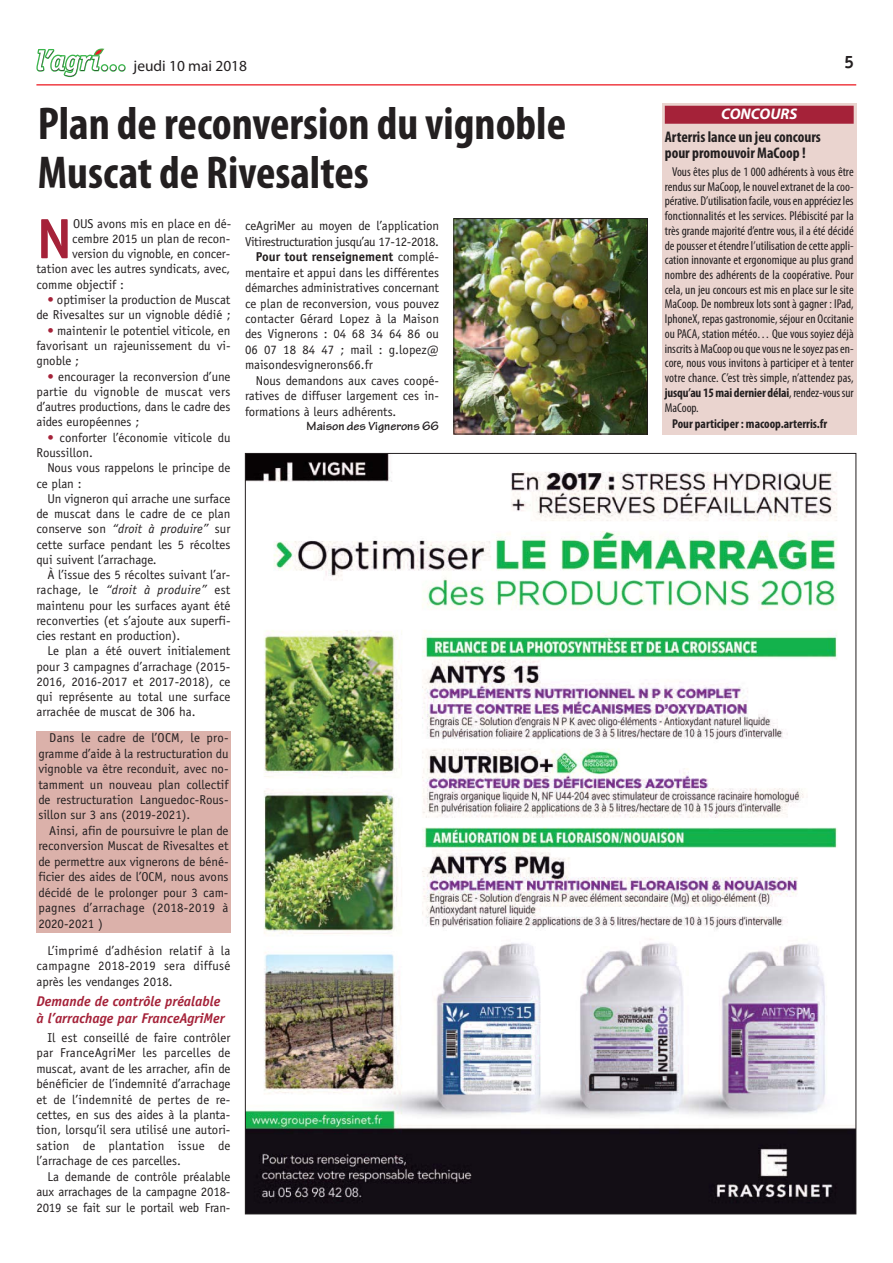
<style>
.page{position:relative;width:893px;height:1263px;background:#fff}
.page>*{position:absolute;margin:0;border:0;box-sizing:border-box;transform-origin:0 0}
.t1{font:700 57.15px "Officina Sans";color:#a52239}
.t2{font:700 condensed 46.2px/48.9px "Myriad Pro";color:#231f20}
.t3{font:700 18px "Officina Sans";color:#231f20}
.t4{font:700 condensed 15.45px/15.5px "Myriad Pro";color:#231f20}
.t5{font:15.45px "Myriad Pro";color:#231f20}
.t6{font:italic 700 15.45px "Myriad Pro";color:#fff}
.t7{font:italic 700 14.1px/16.6px "Officina Sans";color:#a52239}
.t8{font:12.9px/15.5px "Officina Sans";color:#231f20;text-align:justify}
.t9{font:condensed 12.9px/14.7px "Myriad Pro";letter-spacing:.01em;color:#231f20;text-align:justify}
.t10{font:12.9px "Officina Sans";letter-spacing:-.03em;color:#231f20}
.t11{font:700 condensed 12.9px "Myriad Pro";color:#231f20}
.t12{font:700 12.9px "Officina Sans";color:#231f20}
.t13{font:700 12.9px "Tekton Pro";color:#231f20}
.s1{font-weight:700}
.s2{font-weight:400}
.s3{color:#a52239}
.s4{font-style:italic}
</style>
<div class="page">
<div style="left:118px;top:64px;width:8px;height:8px;border:3px solid #39b54a;border-radius:50%"></div>
<svg style="left:36px;top:48px;width:89px;height:30px"></svg>
<img style="left:247px;top:455px;width:607px;height:757px">
<hr style="left:36px;top:84px;width:820px;height:2px;background:#ed1c24">
<div style="left:662px;top:103px;width:194px;height:331px;background:#ead4cf"></div>
<div style="left:665px;top:106px;width:189px;height:18px;background:#a52239"></div>
<img style="left:456px;top:220px;width:190px;height:212px">
<div style="left:454px;top:218px;width:194px;height:216px;border:1px solid #231f20"></div>
<div style="left:36px;top:731px;width:194px;height:202px;background:#dbb1aa"></div>
<p class="t5" style="left:134px;top:60px;width:115px">jeudi 10 mai 2018</p>
<h3 class="t3" style="left:844px;top:55px;width:12px">5</h3>
<h2 class="t2" style="left:38px;top:102px;width:530px">Plan de reconversion du vignoble<br>Muscat de Rivesaltes</h2>
<h1 class="t1" style="left:36px;top:217px;width:37px">N</h1>
<p class="t8" style="left:73px;top:217px;width:160px">OUS avons mis en place en dé-</p>
<p class="t6" style="left:721px;top:108px;width:78px">CONCOURS</p>
<p class="t4" style="left:665px;top:130px;width:158px">Arterris lance un jeu concours pour promouvoir MaCoop !</p>
<p class="t9" style="left:665px;top:165px;width:191px;text-indent:7px">Vous êtes plus de 1 000 adhérents à vous être rendus sur MaCoop, le nouvel extranet de la coo&shy;pérative. D’utilisation facile, vous en appréciez les fonctionnalités et les services. Plébiscité par la très grande majorité d’entre vous, il a été décidé de pousser et étendre l’utilisation de cette appli&shy;cation innovante et ergonomique au plus grand nombre des adhérents de la coopérative. Pour cela, un jeu concours est mis en place sur le site MaCoop. De nombreux lots sont à gagner : IPad, IphoneX, repas gastronomie, séjour en Occitanie ou PACA, station météo… Que vous soyiez déjà inscrits à MaCoop ou que vous ne le soyez pas en&shy;core, nous vous invitons à participer et à tenter votre chance. C’est très simple, n’attendez pas, <span class="s1">jusqu’au 15 mai dernier délai</span>, rendez-vous sur MaCoop.</p>
<p class="t11" style="left:672px;top:419px;width:157px">Pour participer : macoop.arterris.fr</p>
<p class="t8" style="left:245px;top:219px;width:195px">ceAgriMer au moyen de l’application</p>
<p class="t10" style="left:245px;top:236px;width:195px">Vitirestructuration jusqu’au 17-12-2018.</p>
<p class="t12" style="left:256px;top:252px;width:185px">Pour tout renseignement <span class="s2">complé-</span></p>
<p class="t8" style="left:245px;top:266px;width:195px">mentaire et appui dans les différentes</p>
<p class="t8" style="left:245px;top:281px;width:195px">démarches administratives concernant</p>
<p class="t8" style="left:245px;top:297px;width:196px">ce plan de reconversion, vous pouvez</p>
<p class="t8" style="left:245px;top:312px;width:195px">contacter Gérard Lopez à la Maison</p>
<p class="t8" style="left:245px;top:327px;width:195px">des Vignerons : 04 68 34 64 86 ou</p>
<p class="t8" style="left:245px;top:343px;width:196px">06 07 18 84 47 ; mail : g.lopez@</p>
<p class="t8" style="left:245px;top:358px;width:129px">maisondesvignerons66.fr</p>
<p class="t8" style="left:256px;top:374px;width:185px">Nous demandons aux caves coopé-</p>
<p class="t8" style="left:245px;top:389px;width:196px">ratives de diffuser largement ces in-</p>
<p class="t8" style="left:245px;top:405px;width:153px">formations à leurs adhérents.</p>
<p class="t13" style="left:307px;top:421px;width:134px">Maison des Vignerons 66</p>
<p class="t8" style="left:72px;top:232px;width:160px">cembre 2015 un plan de recon-</p>
<p class="t8" style="left:72px;top:247px;width:160px">version du vignoble, en concer-</p>
<p class="t8" style="left:36px;top:262px;width:195px">tation avec les autres syndicats, avec,</p>
<p class="t8" style="left:36px;top:278px;width:89px">comme objectif :</p>
<p class="t8" style="left:36px;top:293px;width:196px;text-align:right"><span class="s3">•</span> optimiser la production de Muscat de Rivesaltes sur un vignoble dédié ;</p>
<p class="t8" style="left:36px;top:324px;width:196px;text-indent:11px"><span class="s3">•</span> maintenir le potentiel viticole, en favorisant un rajeunissement du vi&shy;gnoble ;</p>
<p class="t8" style="left:36px;top:370px;width:196px;text-indent:11px"><span class="s3">•</span> encourager la reconversion d’une partie du vignoble de muscat vers d’autres productions, dans le cadre des aides européennes ;</p>
<p class="t8" style="left:36px;top:431px;width:196px;text-indent:11px"><span class="s3">•</span> conforter l’économie viticole du<br>Roussillon.</p>
<p class="t8" style="left:36px;top:462px;width:195px;text-indent:11px">Nous vous rappelons le principe de ce plan :</p>
<p class="t8" style="left:36px;top:492px;width:196px;text-indent:11px">Un vigneron qui arrache une surface de muscat dans le cadre de ce plan conserve son <span class="s4">“droit à produire”</span> sur cette surface pendant les 5 récoltes qui suivent l’arrachage.</p>
<p class="t8" style="left:36px;top:568px;width:196px;text-indent:11px">À l’issue des 5 récoltes suivant l’ar&shy;rachage, le <span class="s4">“droit à produire”</span> est maintenu pour les surfaces ayant été reconverties (et s’ajoute aux superfi&shy;cies restant en production).</p>
<p class="t8" style="left:36px;top:645px;width:196px;text-indent:11px">Le plan a été ouvert initialement pour 3 campagnes d’arrachage (2015- 2016, 2016-2017 et 2017-2018), ce qui représente au total une surface arrachée de muscat de 306 ha.</p>
<p class="t8" style="left:38px;top:731px;width:192px;text-indent:11px">Dans le cadre de l’OCM, le pro&shy;gramme d’aide à la restructuration du vignoble va être reconduit, avec no&shy;tamment un nouveau plan collectif de restructuration Languedoc-Rous&shy;sillon sur 3 ans (2019-2021).</p>
<p class="t8" style="left:38px;top:824px;width:192px;text-indent:11px">Ainsi, afin de poursuivre le plan de reconversion Muscat de Rivesaltes et de permettre aux vignerons de béné&shy;ficier des aides de l’OCM, nous avons décidé de le prolonger pour 3 cam&shy;pagnes d’arrachage (2018-2019 à 2020-2021 )</p>
<p class="t8" style="left:36px;top:944px;width:196px;text-indent:11px">L’imprimé d’adhésion relatif à la campagne 2018-2019 sera diffusé après les vendanges 2018.</p>
<p class="t7" style="left:36px;top:994px;width:190px">Demande de contrôle préalable à l’arrachage par FranceAgriMer</p>
<p class="t8" style="left:36px;top:1031px;width:196px;text-indent:11px">Il est conseillé de faire contrôler par FranceAgriMer les parcelles de muscat, avant de les arracher, afin de bénéficier de l’indemnité d’arrachage et de l’indemnité de pertes de re&shy;cettes, en sus des aides à la planta&shy;tion, lorsqu’il sera utilisé une autori&shy;sation de plantation issue de l’arrachage de ces parcelles.</p>
<p class="t8" style="left:36px;top:1170px;width:196px;text-indent:11px">La demande de contrôle préalable aux arrachages de la campagne 2018- 2019 se fait sur le portail web Fran-</p>
</div>
